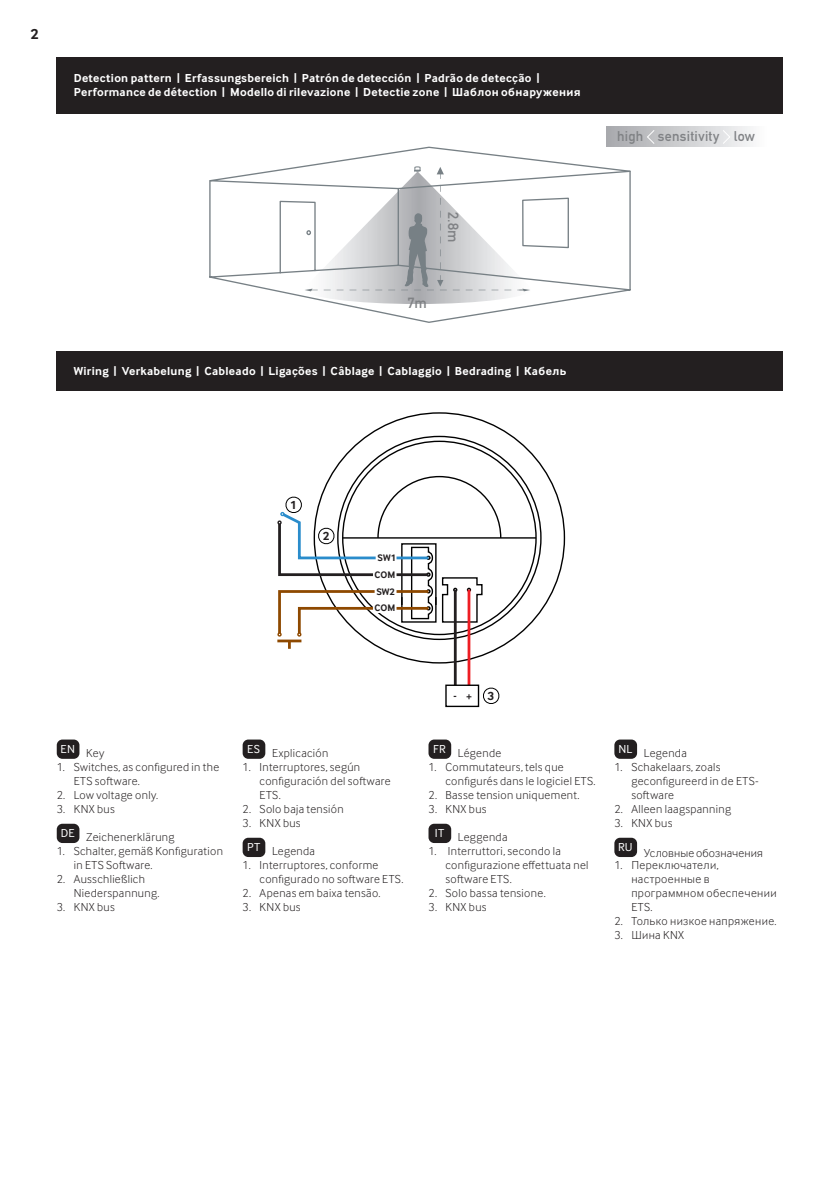
<style>
.page{position:relative;width:840px;height:1191px;background:#fff}
.page>*{position:absolute;margin:0;border:0;box-sizing:border-box;transform-origin:0 0}
.t1{font:700 15px "Inter Face";color:#231f20}
.t2{font:700 14.6px "DIN Alternate";color:#808285}
.t3{font:700 14px "DIN Alternate";letter-spacing:.02em;color:#808285}
.t4{font:700 12.2px "Inter Face";color:#231f20}
.Caption_Bullet{font:300 12px/14px "Inter Face";letter-spacing:.03em;color:#231f20}
.Sub_Heading{font:700 12px/14.4px "Inter Face";letter-spacing:.025em;color:#fff}
.Caption_Bullet-2{font:300 12px "Inter Face";letter-spacing:.01em;color:#231f20}
.Sub_Heading-2{font:12px "Inter Face";letter-spacing:.03em;color:#fff}
.t5{font:700 9.8px/16.8px "Inter Face";color:#231f20;text-align:center}
</style>
<div class="page">
<div style="left:57px;top:739px;width:22px;height:20px;background:#231f20;border-radius:6px"></div>
<div style="left:57px;top:823px;width:22px;height:20px;background:#231f20;border-radius:6px"></div>
<div style="left:242px;top:739px;width:23px;height:20px;background:#231f20;border-radius:6px"></div>
<div style="left:242px;top:837px;width:23px;height:20px;background:#231f20;border-radius:6px"></div>
<div style="left:428px;top:739px;width:23px;height:20px;background:#231f20;border-radius:6px"></div>
<div style="left:428px;top:823px;width:23px;height:20px;background:#231f20;border-radius:6px"></div>
<div style="left:614px;top:739px;width:22px;height:20px;background:#231f20;border-radius:6px"></div>
<div style="left:614px;top:837px;width:22px;height:20px;background:#231f20;border-radius:6px"></div>
<hr style="left:342px;top:537px;width:193px;height:1px;background:#000">
<hr style="left:467px;top:589px;width:3px;height:96px;background:#ee1d23">
<hr style="left:453px;top:589px;width:3px;height:96px;background:#231f20">
<svg style="left:483px;top:687px;width:17px;height:17px"></svg>
<div style="left:445px;top:684px;width:34px;height:23px;border:1px solid #000"></div>
<svg style="left:277px;top:475px;width:225px;height:174px"></svg>
<div style="left:57px;top:57px;width:725px;height:56px;background:#231f20"></div>
<div style="left:605px;top:127px;width:160px;height:20px;background:linear-gradient(to right,#a6a7ab,#fafbfb)"></div>
<svg style="left:645px;top:129px;width:10px;height:16px"></svg>
<svg style="left:721px;top:129px;width:9px;height:16px"></svg>
<svg style="left:337px;top:304px;width:209px;height:19px"></svg>
<svg style="left:209px;top:147px;width:421px;height:157px"></svg>
<div style="left:57px;top:351px;width:725px;height:40px;background:#231f20"></div>
<p class="t1" style="left:30px;top:25px;width:10px">2</p>
<p class="Sub_Heading" style="left:74px;top:71px;width:508px">Detection pattern | Erfassungsbereich | Patrón de detección | Padrão de detecção |<br>Performance de détection | Modello di rilevazione | Detectie zone | Шаблон обнаружения</p>
<p class="t2" style="left:464px;top:212px;width:33px;rotate:90deg">2.8m</p>
<p class="t2" style="left:407px;top:292px;width:21px">7m</p>
<p class="Sub_Heading" style="left:74px;top:364px;width:494px">Wiring | Verkabelung | Cableado | Ligações | Câblage | Cablaggio | Bedrading | Кабель</p>
<p class="t3" style="left:617px;top:125px;width:139px">high sensitivity low</p>
<p class="t4" style="left:290px;top:498px;width:8px">1</p>
<p class="t4" style="left:323px;top:529px;width:8px">2</p>
<p class="t5" style="left:374px;top:549px;width:23px">SW1<br>COM<br>SW2<br>COM</p>
<p class="Sub_Heading-2" style="left:61px;top:742px;width:16px">EN</p>
<p class="Caption_Bullet" style="left:86px;top:745px;width:20px">Key</p>
<p class="Caption_Bullet" style="left:74px;top:759px;width:147px;text-indent:-17px">1. Switches, as configured in the<br>ETS software.</p>
<p class="Caption_Bullet" style="left:57px;top:787px;width:103px">2. Low voltage only.</p>
<p class="Caption_Bullet" style="left:57px;top:801px;width:59px">3. KNX bus</p>
<p class="Sub_Heading-2" style="left:61px;top:826px;width:15px">DE</p>
<p class="Caption_Bullet" style="left:86px;top:830px;width:90px">Zeichenerklärung</p>
<p class="Caption_Bullet" style="left:74px;top:844px;width:151px;text-indent:-17px">1. Schalter, gemäß Konfiguration in ETS Software.</p>
<p class="Caption_Bullet" style="left:74px;top:872px;width:87px;text-indent:-17px">2. Ausschließlich<br>Niederspannung.</p>
<p class="Caption_Bullet" style="left:57px;top:900px;width:59px">3. KNX bus</p>
<p class="Sub_Heading-2" style="left:247px;top:742px;width:14px">ES</p>
<p class="Caption_Bullet" style="left:272px;top:745px;width:58px">Explicación</p>
<p class="Caption_Bullet" style="left:259px;top:759px;width:132px;text-indent:-17px">1. Interruptores, según configuración del software<br>ETS.</p>
<p class="Caption_Bullet" style="left:242px;top:801px;width:102px">2. Solo baja tensión</p>
<p class="Caption_Bullet" style="left:242px;top:815px;width:59px">3. KNX bus</p>
<p class="Sub_Heading-2" style="left:247px;top:840px;width:15px">PT</p>
<p class="Caption_Bullet" style="left:272px;top:844px;width:44px">Legenda</p>
<p class="Caption_Bullet" style="left:259px;top:858px;width:145px;text-indent:-17px">1. Interruptores, conforme configurado no software ETS.</p>
<p class="Caption_Bullet" style="left:242px;top:886px;width:139px">2. Apenas em baixa tensão.</p>
<p class="Caption_Bullet" style="left:242px;top:900px;width:59px">3. KNX bus</p>
<p class="t5" style="left:453px;top:687px;width:19px">- +</p>
<p class="t4" style="left:487px;top:688px;width:8px">3</p>
<p class="Sub_Heading-2" style="left:433px;top:742px;width:14px">FR</p>
<p class="Caption_Bullet" style="left:457px;top:745px;width:45px">Légende</p>
<p class="Caption_Bullet" style="left:445px;top:759px;width:151px;text-indent:-17px">1. Commutateurs, tels que configurés dans le logiciel ETS.</p>
<p class="Caption_Bullet" style="left:428px;top:787px;width:152px">2. Basse tension uniquement.</p>
<p class="Caption_Bullet" style="left:428px;top:801px;width:59px">3. KNX bus</p>
<p class="Sub_Heading-2" style="left:434px;top:826px;width:11px">IT</p>
<p class="Caption_Bullet" style="left:457px;top:830px;width:51px">Leggenda</p>
<p class="Caption_Bullet" style="left:445px;top:844px;width:144px;text-indent:-17px">1. Interruttori, secondo la configurazione effettuata nel software ETS.</p>
<p class="Caption_Bullet" style="left:428px;top:886px;width:119px">2. Solo bassa tensione.</p>
<p class="Caption_Bullet" style="left:428px;top:900px;width:59px">3. KNX bus</p>
<p class="Sub_Heading-2" style="left:618px;top:742px;width:16px">NL</p>
<p class="Caption_Bullet" style="left:643px;top:745px;width:44px">Legenda</p>
<p class="Caption_Bullet" style="left:631px;top:759px;width:129px;text-indent:-17px">1. Schakelaars, zoals geconfigureerd in de ETS&shy;software</p>
<p class="Caption_Bullet" style="left:614px;top:801px;width:118px">2. Alleen laagspanning</p>
<p class="Caption_Bullet" style="left:614px;top:815px;width:59px">3. KNX bus</p>
<p class="Sub_Heading-2" style="left:617px;top:840px;width:16px">RU</p>
<p class="Caption_Bullet-2" style="left:643px;top:846px;width:121px">Условные обозначения</p>
<p class="Caption_Bullet" style="left:631px;top:858px;width:147px;text-indent:-17px">1. Переключатели, настроенные в программном обеспечении<br>ETS.</p>
<p class="Caption_Bullet" style="left:614px;top:914px;width:163px">2. Только низкое напряжение.</p>
<p class="Caption_Bullet" style="left:614px;top:928px;width:71px">3. Шина KNX</p>
</div>
